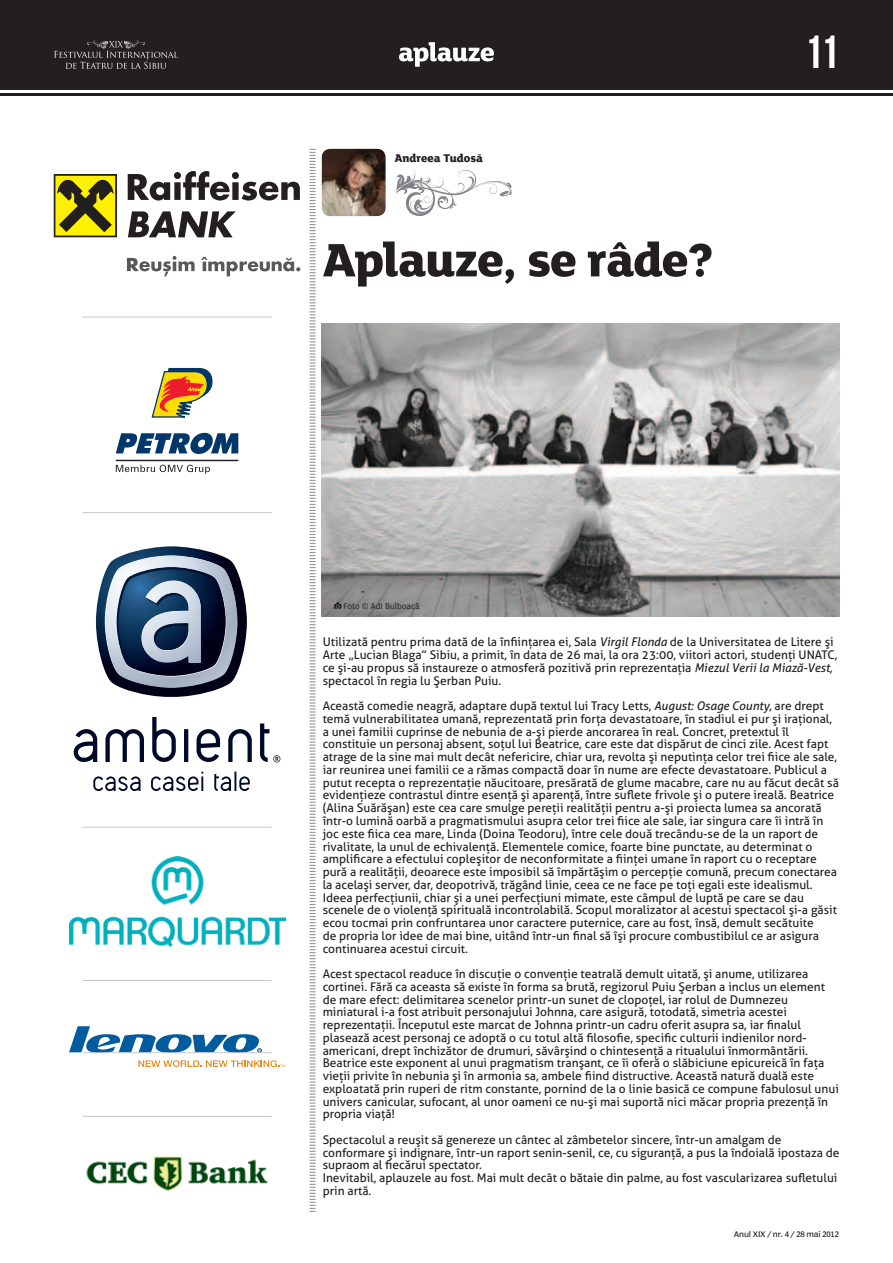
<style>
.page{position:relative;width:893px;height:1263px;background:#fff}
.page>*{position:absolute;margin:0;border:0;box-sizing:border-box;transform-origin:0 0}
.t1{font:800 51px "Lola FS";letter-spacing:-.025em;color:#231f20}
.t2{font:46.5px "Bebas Neue";color:#fff}
.t3{font:12px/12.8px "Aller";color:#231f20}
.t4{font:800 12px "Lola FS";color:#231f20}
.t5{font:9px "Lola FS";color:#231f20}
.t6{font:7.5px "Poynter Agate Regular One";letter-spacing:-.025em;color:#231f20}
.s1{font-style:italic}
</style>
<div class="page">
<div style="left:0;top:0;width:893px;height:89px;background:#231f20"></div>
<hr style="left:0;top:94px;width:893px;height:2px;background:#231f20">
<svg style="left:54px;top:40px;width:124px;height:29px"></svg>
<svg style="left:399px;top:42px;width:95px;height:25px"></svg>
<img style="left:322px;top:323px;width:518px;height:294px">
<svg style="left:334px;top:602px;width:7px;height:7px"></svg>
<img style="left:322px;top:149px;width:64px;height:67px">
<svg style="left:396px;top:170px;width:116px;height:46px"></svg>
<svg style="left:151px;top:368px;width:61px;height:50px"></svg>
<svg style="left:116px;top:433px;width:122px;height:21px"></svg>
<hr style="left:116px;top:460px;width:122px;height:1px;background:#231f20">
<svg style="left:116px;top:465px;width:94px;height:9px"></svg>
<img style="left:86px;top:1156px;width:182px;height:35px">
<svg style="left:139px;top:1060px;width:146px;height:7px"></svg>
<svg style="left:69px;top:1026px;width:193px;height:27px"></svg>
<img style="left:69px;top:856px;width:216px;height:90px">
<div style="left:54px;top:174px;width:63px;height:63px;background:#524c19"></div>
<div style="left:55px;top:176px;width:60px;height:60px;background:#fff101"></div>
<svg style="left:57px;top:179px;width:56px;height:53px"></svg>
<svg style="left:128px;top:171px;width:172px;height:29px"></svg>
<svg style="left:128px;top:211px;width:108px;height:26px"></svg>
<svg style="left:127px;top:256px;width:68px;height:20px"></svg>
<svg style="left:201px;top:257px;width:99px;height:19px"></svg>
<svg style="left:74px;top:717px;width:206px;height:74px"></svg>
<svg style="left:96px;top:546px;width:151px;height:151px"></svg>
<img style="left:105px;top:556px;width:132px;height:132px">
<hr style="left:82px;top:317px;width:190px;height:1px;background:#c7c8ca">
<hr style="left:82px;top:512px;width:190px;height:1px;background:#c7c8ca">
<hr style="left:82px;top:827px;width:190px;height:1px;background:#c7c8ca">
<hr style="left:82px;top:980px;width:190px;height:1px;background:#c7c8ca">
<hr style="left:82px;top:1116px;width:190px;height:1px;background:#c7c8ca">
<hr style="left:82px;top:1052px;width:190px;height:1px;background:#c7c8ca">
<svg style="left:309px;top:148px;width:7px;height:1064px"></svg>
<p class="t4" style="left:395px;top:151px;width:90px">Andreea Tudosă</p>
<h1 class="t1" style="left:323px;top:233px;width:393px">Aplauze, se râde?</h1>
<h2 class="t2" style="left:804px;top:27px;width:36px">11</h2>
<p class="t5" style="left:343px;top:601px;width:78px">Foto © Adi Bulboacă</p>
<p class="t3" style="left:323px;top:636px;width:516px">Utilizată pentru prima dată de la înfiinţarea ei, Sala <span class="s1">Virgil Flonda</span> de la Universitatea de Litere şi Arte „Lucian Blaga” Sibiu, a primit, în data de 26 mai, la ora 23:00, viitori actori, studenţi UNATC, ce şi-au propus să instaureze o atmosferă pozitivă prin reprezentaţia <span class="s1">Miezul Verii la Miază-Vest, </span>spectacol în regia lu Şerban Puiu.</p>
<p class="t3" style="left:323px;top:699px;width:518px">Această comedie neagră, adaptare după textul lui Tracy Letts, <span class="s1">August: Osage County,</span> are drept temă vulnerabilitatea umană, reprezentată prin forţa devastatoare, în stadiul ei pur şi iraţional, a unei familii cuprinse de nebunia de a-şi pierde ancorarea în real. Concret, pretextul îl constituie un personaj absent, soţul lui Beatrice, care este dat dispărut de cinci zile. Acest fapt atrage de la sine mai mult decât nefericire, chiar ura, revolta şi neputinţa celor trei fiice ale sale, iar reunirea unei familii ce a rămas compactă doar în nume are efecte devastatoare. Publicul a putut recepta o reprezentaţie năucitoare, presărată de glume macabre, care nu au făcut decât să evidenţieze contrastul dintre esenţă şi aparenţă, între suflete frivole şi o putere ireală. Beatrice (Alina Suărăşan) este cea care smulge pereţii realităţii pentru a-şi proiecta lumea sa ancorată într-o lumină oarbă a pragmatismului asupra celor trei fiice ale sale, iar singura care îi intră în joc este fiica cea mare, Linda (Doina Teodoru), între cele două trecându-se de la un raport de rivalitate, la unul de echivalenţă. Elementele comice, foarte bine punctate, au determinat o amplificare a efectului copleşitor de neconformitate a fiinţei umane în raport cu o receptare pură a realităţii, deoarece este imposibil să împărtăşim o percepţie comună, precum conectarea la acelaşi server, dar, deopotrivă, trăgând linie, ceea ce ne face pe toţi egali este idealismul.<br>Ideea perfecţiunii, chiar şi a unei perfecţiuni mimate, este câmpul de luptă pe care se dau scenele de o violenţă spirituală incontrolabilă. Scopul moralizator al acestui spectacol şi-a găsit ecou tocmai prin confruntarea unor caractere puternice, care au fost, însă, demult secătuite<br>de propria lor idee de mai bine, uitând într-un final să îşi procure combustibilul ce ar asigura continuarea acestui circuit.</p>
<p class="t3" style="left:323px;top:967px;width:518px">Acest spectacol readuce în discuţie o convenţie teatrală demult uitată, şi anume, utilizarea cortinei. Fără ca aceasta să existe în forma sa brută, regizorul Puiu Şerban a inclus un element de mare efect: delimitarea scenelor printr-un sunet de clopoţel, iar rolul de Dumnezeu miniatural i-a fost atribuit personajului Johnna, care asigură, totodată, simetria acestei reprezentaţii. Începutul este marcat de Johnna printr-un cadru oferit asupra sa, iar finalul plasează acest personaj ce adoptă o cu totul altă filosofie, specific culturii indienilor nord&shy;americani, drept închizător de drumuri, săvârşind o chintesenţă a ritualului înmormântării.<br>Beatrice este exponent al unui pragmatism tranşant, ce îi oferă o slăbiciune epicureică în faţa vieţii privite în nebunia şi în armonia sa, ambele fiind distructive. Această natură duală este exploatată prin ruperi de ritm constante, pornind de la o linie basică ce compune fabulosul unui univers canicular, sufocant, al unor oameni ce nu-şi mai suportă nici măcar propria prezenţă în propria viaţă!</p>
<p class="t3" style="left:323px;top:1133px;width:518px">Spectacolul a reuşit să genereze un cântec al zâmbetelor sincere, într-un amalgam de conformare şi indignare, într-un raport senin-senil, ce, cu siguranţă, a pus la îndoială ipostaza de supraom al fiecărui spectator.<br>Inevitabil, aplauzele au fost. Mai mult decât o bătaie din palme, au fost vascularizarea sufletului prin artă.</p>
<p class="t6" style="left:734px;top:1230px;width:107px">Anul XIX / nr. 4 / 28 mai 2012</p>
</div>
